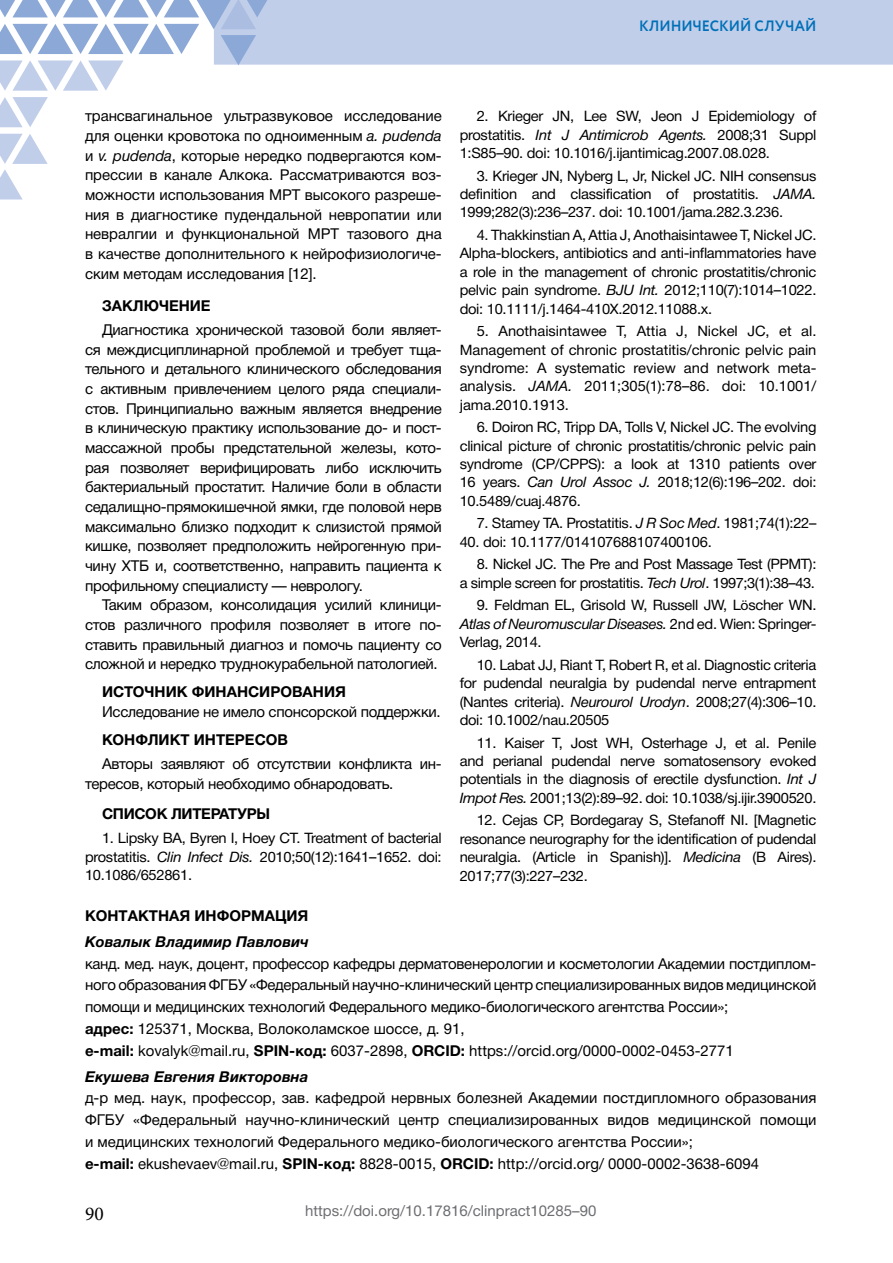
<style>
.page{position:relative;width:893px;height:1263px;background:#fff}
.page>*{position:absolute;margin:0;border:0;box-sizing:border-box;transform-origin:0 0}
.t1{font:19.5px "Minion Pro";color:#000}
.t2{font:15px/19.6px "Helvetica Neue Cyr";letter-spacing:-.02em;color:#000;text-align:justify}
.t3{font:15px/21.8px "Helvetica Neue Cyr";color:#000}
.t4{font:700 15px "Helvetica Neue Cyr";color:#000}
.t5{font:italic 700 15px "Helvetica Neue Cyr";color:#000}
.t6{font:15px "Helvetica Neue Cyr";color:#6d6e71}
.t7{font:700 15px "Circe";color:#0071b8;scale:.95 1}
.t8{font:700 15px "Helvetica Neue Cyr";letter-spacing:-.02em;color:#000}
.t9{font:14.4px/18.5px "Helvetica Neue Cyr";letter-spacing:-.02em;color:#000;text-align:justify}
.s1{font-style:italic}
.s2{font-size:15px}
.s3{font-family:"Myriad Pro"}
.s4{font-weight:700}
</style>
<div class="page">
<svg style="left:0;top:97px;width:48px;height:30px"></svg>
<svg style="left:0;top:134px;width:48px;height:65px"></svg>
<svg style="left:0;top:0;width:893px;height:91px"></svg>
<p class="t7" style="left:639px;top:16px;width:188px">КЛИНИЧЕСКИЙ СЛУЧАЙ</p>
<p class="t2" style="left:85px;top:106px;width:358px">трансвагинальное ультразвуковое исследование для оценки кровотока по одноименным <span class="s1">a. pudenda </span>и <span class="s1">v. pudenda</span>, которые нередко подвергаются ком&shy;прессии в канале Алкока. Рассматриваются воз&shy;можности использования МРТ высокого разреше&shy;ния в диагностике пудендальной невропатии или невралгии и функциональной МРТ тазового дна в качестве дополнительного к нейрофизиологиче&shy;ским методам исследования [12].</p>
<p class="t4" style="left:102px;top:297px;width:110px">ЗАКЛЮЧЕНИЕ</p>
<p class="t2" style="left:85px;top:320px;width:358px;text-indent:17px">Диагностика хронической тазовой боли являет&shy;ся междисциплинарной проблемой и требует тща&shy;тельного и детального клинического обследования с активным привлечением целого ряда специали&shy;стов. Принципиально важным является внедрение в клиническую практику использование до- и пост&shy;массажной пробы предстательной железы, кото&shy;рая позволяет верифицировать либо исключить бактериальный простатит. Наличие боли в области седалищно-прямокишечной ямки, где половой нерв максимально близко подходит к слизистой прямой кишке, позволяет предположить нейрогенную при&shy;чину ХТБ и, соответственно, направить пациента к профильному специалисту — неврологу.</p>
<p class="t2" style="left:85px;top:595px;width:358px;text-indent:17px">Таким образом, консолидация усилий клиници&shy;стов различного профиля позволяет в итоге по&shy;ставить правильный диагноз и помочь пациенту со сложной и нередко труднокурабельной патологией.</p>
<p class="t4" style="left:102px;top:684px;width:245px">ИСТОЧНИК ФИНАНСИРОВАНИЯ</p>
<p class="t2" style="left:102px;top:702px;width:340px">Исследование не имело спонсорской поддержки.</p>
<p class="t4" style="left:102px;top:732px;width:187px">КОНФЛИКТ ИНТЕРЕСОВ</p>
<p class="t2" style="left:85px;top:754px;width:358px;text-indent:17px">Авторы заявляют об отсутствии конфликта ин&shy;тересов, который необходимо обнародовать.</p>
<p class="t8" style="left:102px;top:805px;width:169px">СПИСОК ЛИТЕРАТУРЫ</p>
<p class="t9" style="left:85px;top:829px;width:358px;text-indent:17px">1. Lipsky BA, Byren I, Hoey CT. Treatment of bacterial prostatitis. <span class="s1">Clin Infect Dis.</span> 2010;50(12):1641<span class="s2">–</span>1652. doi:<br>10.1086/652861.</p>
<p class="t9" style="left:460px;top:107px;width:358px;text-indent:17px">2. Krieger JN, Lee SW, Jeon J Epidemiology of prostatitis. <span class="s1">Int J Antimicrob Agents.</span> 2008;31 Suppl 1:S85<span class="s2">–</span>90. doi: 10.1016/j.ijantimicag.2007.08.028.</p>
<p class="t9" style="left:460px;top:167px;width:358px;text-indent:17px">3. Krieger JN, Nyberg L, Jr, Nickel JC. NIH consensus definition and classification of prostatitis. <span class="s1">JAMA.<br></span>1999;282(3):236–237. doi: 10.1001/jama.282.3.236.</p>
<p class="t9" style="left:460px;top:226px;width:358px;text-indent:17px">4. Thakkinstian A, Attia J, Anothaisintawee T, Nickel JC.<br>Alpha-blockers, antibiotics and anti-inflammatories have a role in the management of chronic prostatitis/chronic pelvic pain syndrome. <span class="s1">BJU Int.</span> 2012;110(7):1014<span class="s2">–</span>1022. doi: 10.1111/j.1464-410X.2012.11088.x.</p>
<p class="t9" style="left:460px;top:322px;width:358px;text-indent:17px">5. Anothaisintawee T, Attia J, Nickel JC, et al.<br>Management of chronic prostatitis/chronic pelvic pain syndrome: A systematic review and network meta&shy;analysis. <span class="s1">JAMA.</span> 2011;305(1):78<span class="s2">–</span>86. doi: 10.1001/ jama.2010.1913.</p>
<p class="t9" style="left:460px;top:418px;width:358px;text-indent:17px">6. Doiron RC, Tripp DA, Tolls V, Nickel JC. The evolving clinical picture of chronic prostatitis/chronic pelvic pain syndrome (CP/CPPS): a look at 1310 patients over 16 years. <span class="s1">Can Urol Assoc J.</span> 2018;12(6):196<span class="s2">–</span>202. doi:<br>10.5489/cuaj.4876.</p>
<p class="t9" style="left:477px;top:514px;width:341px">7. Stamey TA. Prostatitis. <span class="s1">J R Soc Med</span>. 1981;74(1):22–</p>
<p class="t9" style="left:460px;top:533px;width:254px">40. doi: 10.1177/014107688107400106.</p>
<p class="t9" style="left:460px;top:555px;width:358px;text-align:right">8. Nickel JC. The Pre and Post Massage Test (PPMT):<br>a simple screen for prostatitis. <span class="s1">Tech Urol</span>. 1997;3(1):38<span class="s2">–</span>43.</p>
<p class="t9" style="left:460px;top:596px;width:358px;text-indent:17px">9. Feldman EL, Grisold W, Russell JW, L<span class="s3">ö</span>scher WN.<br><span class="s1">Atlas of Neuromuscular Diseases.</span> 2nd ed. Wien: Springer-Verlag, 2014.</p>
<p class="t9" style="left:460px;top:656px;width:358px;text-indent:17px">10. Labat JJ, Riant T, Robert R, et al. Diagnostic criteria for pudendal neuralgia by pudendal nerve entrapment (Nantes criteria). <span class="s1">Neurourol Urodyn</span>. 2008;27(4):306<span class="s2">–</span>10. doi: 10.1002/nau.20505</p>
<p class="t9" style="left:460px;top:733px;width:358px;text-indent:17px">11. Kaiser T, Jost WH, Osterhage J, et al. Penile and perianal pudendal nerve somatosensory evoked potentials in the diagnosis of erectile dysfunction. <span class="s1">Int J Impot Res.</span> 2001;13(2):89<span class="s2">–</span>92. doi: 10.1038/sj.ijir.3900520.</p>
<p class="t9" style="left:460px;top:811px;width:358px;text-indent:17px">12. Cejas CP, Bordegaray S, Stefanoff NI. [Magnetic resonance neurography for the identification of pudendal neuralgia. (Article in Spanish)]. <span class="s1">Medicina</span> (B Aires).<br>2017;77(3):227<span class="s2">–</span>232.</p>
<p class="t4" style="left:85px;top:907px;width:225px">КОНТАКТНАЯ ИНФОРМАЦИЯ</p>
<p class="t5" style="left:85px;top:933px;width:225px">Ковалык Владимир Павлович</p>
<p class="t2" style="left:85px;top:952px;width:733px;line-height:21.8px;text-align:left">канд. мед. наук, доцент, профессор кафедры дерматовенерологии и косметологии Академии постдиплом&shy;ного образования ФГБУ «Федеральный научно-клинический центр специализированных видов медицинской помощи и медицинских технологий Федерального медико-биологического агентства России»;<br><span class="s4">адрес:</span> 125371, Москва, Волоколамское шоссе, д. 91,<br><span class="s4">e-mail:</span> kovalyk@mail.ru, <span class="s4">SPIN-код:</span> 6037-2898, <span class="s4">ORСID:</span> https://orcid.org/0000-0002-0453-2771</p>
<p class="t5" style="left:85px;top:1068px;width:225px">Екушева Евгения Викторовна</p>
<p class="t3" style="left:85px;top:1087px;width:733px">д-р мед. наук, профессор, зав. кафедрой нервных болезней Академии постдипломного образования ФГБУ «Федеральный научно-клинический центр специализированных видов медицинской помощи и медицинских технологий Федерального медико-биологического агентства России»;<br><span class="s4">e-mail:</span> ekushevaev@mail.ru, <span class="s4">SPIN-код:</span> 8828-0015, <span class="s4">ORСID:</span> http://orcid.org/ 0000-0002-3638-6094</p>
<p class="t6" style="left:305px;top:1203px;width:293px">https://doi.org/10.17816/clinpract10285–90</p>
<h1 class="t1" style="left:85px;top:1200px;width:20px">90</h1>
</div>
